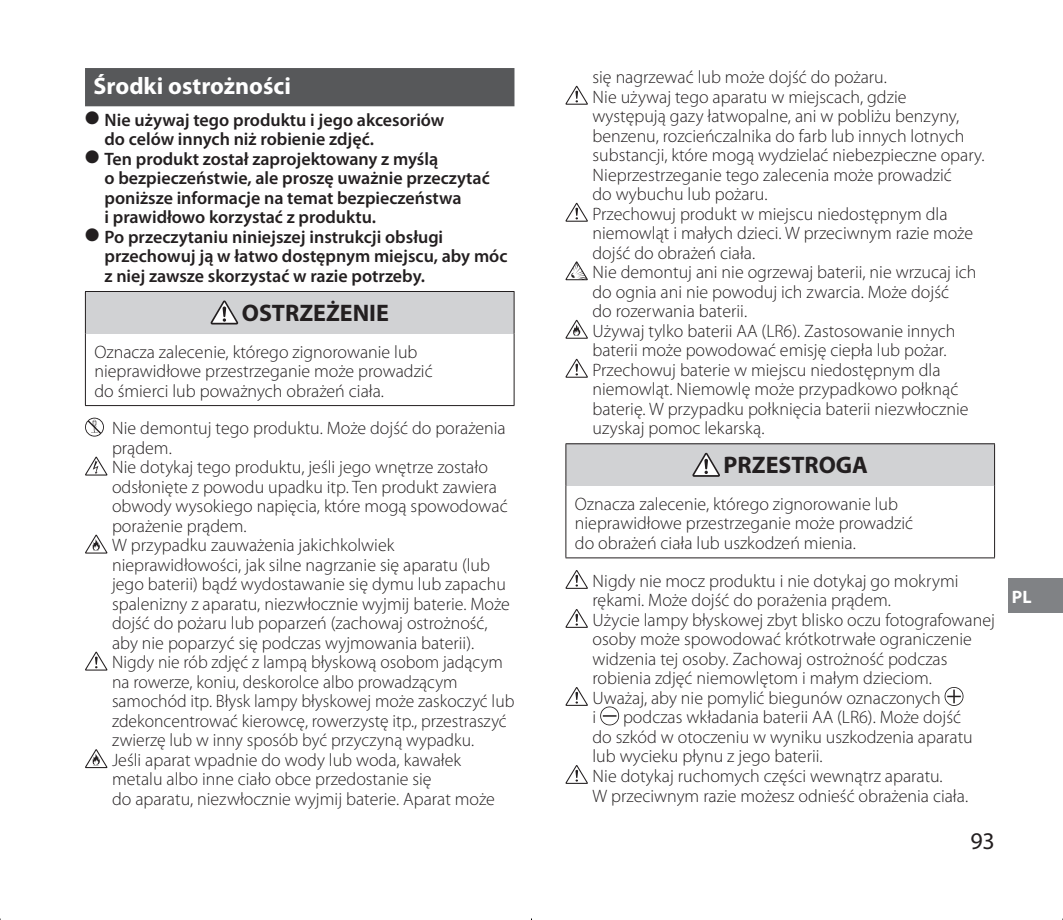
<style>
.page{position:relative;width:1063px;height:920px;background:#fff}
.page>*{position:absolute;margin:0;border:0;box-sizing:border-box;transform-origin:0 0}
.t1{font:700 24px "Myriad Pro";color:#231f20}
.t2{font:700 24px "Myriad Pro";color:#fff}
.t3{font:24px "Myriad Pro";color:#231f20}
.t4{font:300 18px/19.5px "Myriad Pro";color:#231f20}
.t5{font:600 18px/19.5px "Myriad Pro";color:#231f20}
.t6{font:700 18px "Myriad Pro";color:#fff}
</style>
<div class="page">
<div style="left:1008px;top:578px;width:55px;height:34px;background:#808285"></div>
<div style="left:85px;top:68px;width:429px;height:38px;background:#57585a"></div>
<div style="left:85px;top:291px;width:429px;height:42px;background:#d1d2d4"></div>
<hr style="left:85px;top:291px;width:429px;height:1px;background:#231f20">
<hr style="left:85px;top:292px;width:1px;height:41px;background:#231f20">
<hr style="left:514px;top:292px;width:1px;height:41px;background:#231f20">
<hr style="left:85px;top:333px;width:1px;height:72px;background:#231f20">
<hr style="left:514px;top:333px;width:1px;height:72px;background:#231f20">
<hr style="left:85px;top:405px;width:429px;height:1px;background:#231f20">
<svg style="left:211px;top:300px;width:27px;height:24px"></svg>
<svg style="left:85px;top:418px;width:19px;height:19px"></svg>
<svg style="left:85px;top:457px;width:22px;height:19px"></svg>
<svg style="left:85px;top:535px;width:22px;height:19px"></svg>
<svg style="left:85px;top:652px;width:22px;height:19px"></svg>
<svg style="left:85px;top:749px;width:22px;height:19px"></svg>
<svg style="left:566px;top:86px;width:22px;height:19px"></svg>
<svg style="left:566px;top:203px;width:22px;height:19px"></svg>
<svg style="left:566px;top:261px;width:22px;height:19px"></svg>
<svg style="left:566px;top:320px;width:22px;height:19px"></svg>
<svg style="left:566px;top:359px;width:22px;height:19px"></svg>
<div style="left:566px;top:444px;width:429px;height:42px;background:#d1d2d4"></div>
<hr style="left:566px;top:443px;width:429px;height:1px;background:#231f20">
<hr style="left:565px;top:444px;width:1px;height:42px;background:#231f20">
<hr style="left:994px;top:444px;width:1px;height:42px;background:#231f20">
<hr style="left:565px;top:486px;width:1px;height:71px;background:#231f20">
<hr style="left:994px;top:486px;width:1px;height:71px;background:#231f20">
<hr style="left:566px;top:557px;width:429px;height:1px;background:#231f20">
<svg style="left:692px;top:453px;width:28px;height:24px"></svg>
<svg style="left:704px;top:459px;width:4px;height:10px"></svg>
<svg style="left:566px;top:570px;width:22px;height:19px"></svg>
<svg style="left:566px;top:609px;width:22px;height:19px"></svg>
<svg style="left:566px;top:687px;width:22px;height:19px"></svg>
<svg style="left:945px;top:687px;width:18px;height:19px"></svg>
<svg style="left:600px;top:706px;width:19px;height:19px"></svg>
<svg style="left:566px;top:765px;width:22px;height:19px"></svg>
<h1 class="t2" style="left:94px;top:71px;width:199px">Środki ostrożności</h1>
<p class="t5" style="left:105px;top:110px;width:341px;text-indent:-19px">● Nie używaj tego produktu i jego akcesoriów do celów innych niż robienie zdjęć.</p>
<p class="t5" style="left:105px;top:149px;width:387px;text-indent:-19px">● Ten produkt został zaprojektowany z myślą<br>o bezpieczeństwie, ale proszę uważnie przeczytać poniższe informacje na temat bezpieczeństwa<br>i prawidłowo korzystać z produktu.</p>
<p class="t5" style="left:105px;top:227px;width:404px;text-indent:-19px">● Po przeczytaniu niniejszej instrukcji obsługi przechowuj ją w łatwo dostępnym miejscu, aby móc z niej zawsze skorzystać w razie potrzeby.</p>
<h1 class="t1" style="left:242px;top:297px;width:149px">OSTRZEŻENIE</h1>
<p class="t4" style="left:94px;top:342px;width:340px">Oznacza zalecenie, którego zignorowanie lub nieprawidłowe przestrzeganie może prowadzić do śmierci lub poważnych obrażeń ciała.</p>
<p class="t4" style="left:112px;top:419px;width:404px">Nie demontuj tego produktu. Może dojść do porażenia prądem.<br>Nie dotykaj tego produktu, jeśli jego wnętrze zostało odsłonięte z powodu upadku itp. Ten produkt zawiera obwody wysokiego napięcia, które mogą spowodować porażenie prądem.<br>W przypadku zauważenia jakichkolwiek nieprawidłowości, jak silne nagrzanie się aparatu (lub jego baterii) bądź wydostawanie się dymu lub zapachu spalenizny z aparatu, niezwłocznie wyjmij baterie. Może dojść do pożaru lub poparzeń (zachowaj ostrożność, aby nie poparzyć się podczas wyjmowania baterii).<br>Nigdy nie rób zdjęć z lampą błyskową osobom jadącym na rowerze, koniu, deskorolce albo prowadzącym samochód itp. Błysk lampy błyskowej może zaskoczyć lub zdekoncentrować kierowcę, rowerzystę itp., przestraszyć zwierzę lub w inny sposób być przyczyną wypadku.<br>Jeśli aparat wpadnie do wody lub woda, kawałek metalu albo inne ciało obce przedostanie się<br>do aparatu, niezwłocznie wyjmij baterie. Aparat może</p>
<p class="t4" style="left:593px;top:67px;width:394px">się nagrzewać lub może dojść do pożaru.<br>Nie używaj tego aparatu w miejscach, gdzie<br>występują gazy łatwopalne, ani w pobliżu benzyny, benzenu, rozcieńczalnika do farb lub innych lotnych substancji, które mogą wydzielać niebezpieczne opary.<br>Nieprzestrzeganie tego zalecenia może prowadzić<br>do wybuchu lub pożaru.<br>Przechowuj produkt w miejscu niedostępnym dla niemowląt i małych dzieci. W przeciwnym razie może dojść do obrażeń ciała.<br>Nie demontuj ani nie ogrzewaj baterii, nie wrzucaj ich do ognia ani nie powoduj ich zwarcia. Może dojść<br>do rozerwania baterii.<br>Używaj tylko baterii AA (LR6). Zastosowanie innych baterii może powodować emisję ciepła lub pożar.<br>Przechowuj baterie w miejscu niedostępnym dla niemowląt. Niemowlę może przypadkowo połknąć baterię. W przypadku połknięcia baterii niezwłocznie uzyskaj pomoc lekarską.</p>
<h1 class="t1" style="left:724px;top:449px;width:146px">PRZESTROGA</h1>
<p class="t4" style="left:575px;top:494px;width:340px">Oznacza zalecenie, którego zignorowanie lub nieprawidłowe przestrzeganie może prowadzić do obrażeń ciała lub uszkodzeń mienia.</p>
<p class="t4" style="left:593px;top:571px;width:404px">Nigdy nie mocz produktu i nie dotykaj go mokrymi rękami. Może dojść do porażenia prądem.<br>Użycie lampy błyskowej zbyt blisko oczu fotografowanej osoby może spowodować krótkotrwałe ograniczenie widzenia tej osoby. Zachowaj ostrożność podczas robienia zdjęć niemowlętom i małym dzieciom.<br>Uważaj, aby nie pomylić biegunów oznaczonych<br>i</p>
<p class="t4" style="left:593px;top:707px;width:382px;text-indent:31px">podczas wkładania baterii AA (LR6). Może dojść do szkód w otoczeniu w wyniku uszkodzenia aparatu lub wycieku płynu z jego baterii.<br>Nie dotykaj ruchomych części wewnątrz aparatu.<br>W przeciwnym razie możesz odnieść obrażenia ciała.</p>
<h1 class="t3" style="left:970px;top:826px;width:26px">93</h1>
<p class="t6" style="left:1012px;top:585px;width:21px">PL</p>
</div>
